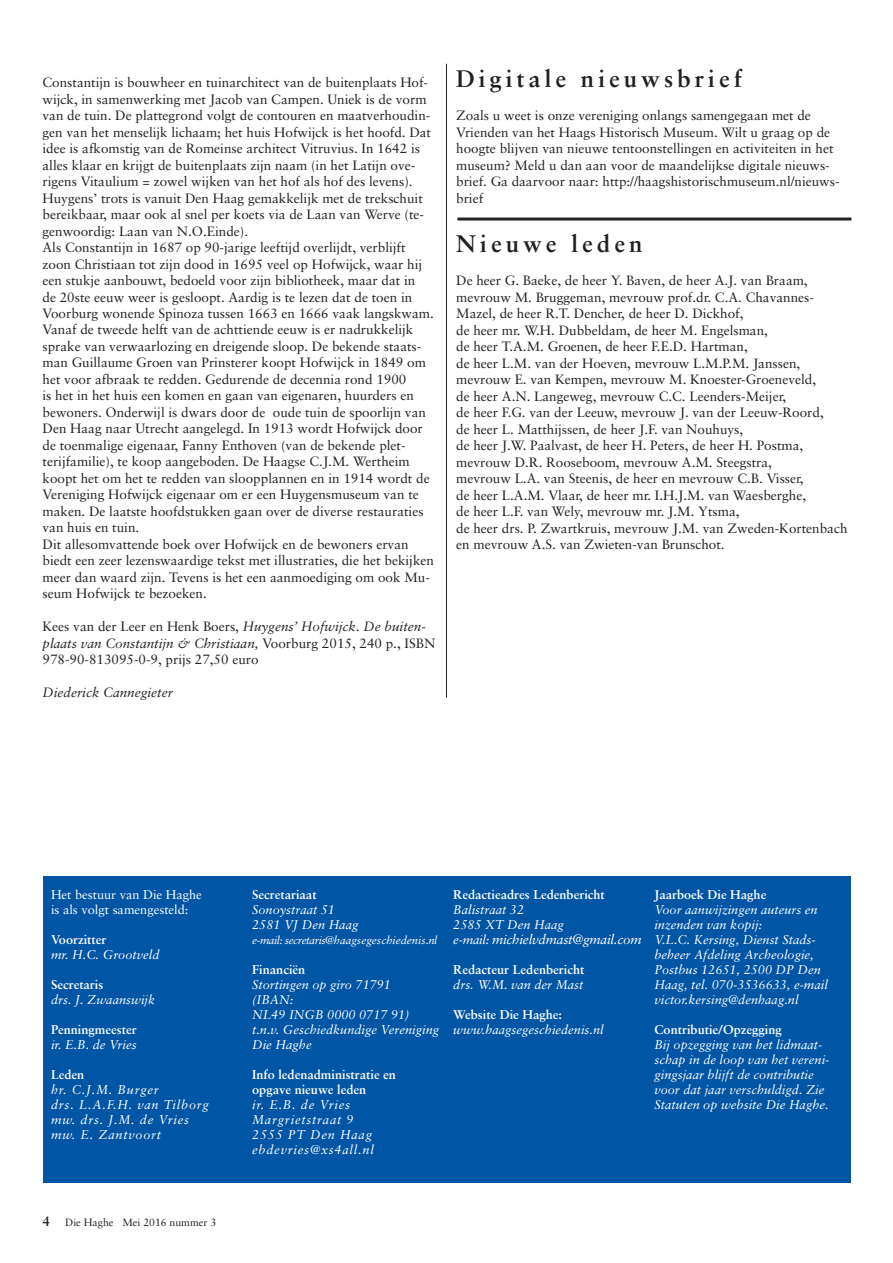
<style>
.page{position:relative;width:893px;height:1263px;background:#fff}
.page>*{position:absolute;margin:0;border:0;box-sizing:border-box;transform-origin:0 0}
.t1{font:700 24px "Sabon";letter-spacing:.17em;color:#231f20}
.t2{font:13.5px/16.5px "Sabon";color:#231f20}
.t3{font:italic 13.5px "Sabon";letter-spacing:-.02em;color:#fff}
.t4{font:italic 13.5px "Sabon";color:#231f20}
.t5{font:italic 12.75px/15px "Sabon";color:#fff}
.t6{font:700 12.75px/15px "Sabon";color:#fff}
.t7{font:italic 12.75px/15px "Sabon";letter-spacing:.06em;color:#fff}
.t8{font:12.75px/15px "Sabon";color:#fff}
.t9{font:italic 11.25px "Sabon";color:#fff}
.t10{font:10.5px "Sabon";color:#231f20}
.s1{font-style:italic}
.s2{font-weight:700;font-size:13.5px}
.s3{font-size:12.75px}
</style>
<div class="page">
<hr style="left:446px;top:64px;width:1px;height:634px;background:#231f20">
<div style="left:43px;top:877px;width:808px;height:306px;background:#0155a5"></div>
<hr style="left:457px;top:218px;width:394px;height:3px;background:#231f20">
<p class="t2" style="left:43px;top:74px;width:393px">Constantijn is bouwheer en tuinarchitect van de buitenplaats Hof&shy;wijck, in samenwerking met Jacob van Campen. Uniek is de vorm van de tuin. De plattegrond volgt de contouren en maatverhoudin&shy;gen van het menselijk lichaam; het huis Hofwijck is het hoofd. Dat idee is afkomstig van de Romeinse architect Vitruvius. In 1642 is alles klaar en krijgt de buitenplaats zijn naam (in het Latijn ove&shy;rigens Vitaulium = zowel wijken van het hof als hof des levens).<br>Huygens’ trots is vanuit Den Haag gemakkelijk met de trekschuit bereikbaar, maar ook al snel per koets via de Laan van Werve (te&shy;genwoordig: Laan van N.O.Einde).<br>Als Constantijn in 1687 op 90-jarige leeftijd overlijdt, verblijft zoon Christiaan tot zijn dood in 1695 veel op Hofwijck, waar hij een stukje aanbouwt, bedoeld voor zijn bibliotheek, maar dat in<br>de 20ste eeuw weer is gesloopt. Aardig is te lezen dat de toen in Voorburg wonende Spinoza tussen 1663 en 1666 vaak langskwam.<br>Vanaf de tweede helft van de achttiende eeuw is er nadrukkelijk sprake van verwaarlozing en dreigende sloop. De bekende staats&shy;man Guillaume Groen van Prinsterer koopt Hofwijck in 1849 om het voor afbraak te redden. Gedurende de decennia rond 1900<br>is het in het huis een komen en gaan van eigenaren, huurders en bewoners. Onderwijl is dwars door de oude tuin de spoorlijn van Den Haag naar Utrecht aangelegd. In 1913 wordt Hofwijck door de toenmalige eigenaar, Fanny Enthoven (van de bekende plet&shy;terijfamilie), te koop aangeboden. De Haagse C.J.M. Wertheim koopt het om het te redden van sloopplannen en in 1914 wordt de Vereniging Hofwijck eigenaar om er een Huygensmuseum van te maken. De laatste hoofdstukken gaan over de diverse restauraties van huis en tuin.<br>Dit allesomvattende boek over Hofwijck en de bewoners ervan biedt een zeer lezenswaardige tekst met illustraties, die het bekijken meer dan waard zijn. Tevens is het een aanmoediging om ook Mu&shy;seum Hofwijck te bezoeken.</p>
<p class="t2" style="left:43px;top:618px;width:394px">Kees van der Leer en Henk Boers, <span class="s1">Huygens’ Hofwijck. De buiten&shy;plaats van Constantijn &amp; Christiaan,</span> Voorburg 2015, 240 p., ISBN<br>978-90-813095-0-9, prijs 27,50 euro</p>
<p class="t4" style="left:43px;top:685px;width:132px">Diederick Cannegieter</p>
<h1 class="t1" style="left:456px;top:64px;width:287px">Digitale nieuwsbrief</h1>
<p class="t2" style="left:456px;top:107px;width:385px">Zoals u weet is onze vereniging onlangs samengegaan met de Vrienden van het Haags Historisch Museum. Wilt u graag op de hoogte blijven van nieuwe tentoonstellingen en activiteiten in het museum? Meld u dan aan voor de maandelijkse digitale nieuws&shy;brief. Ga daarvoor naar: http://haagshistorischmuseum.nl/nieuws&shy;brief</p>
<h1 class="t1" style="left:456px;top:229px;width:188px">Nieuwe leden</h1>
<p class="t2" style="left:456px;top:272px;width:393px">De heer G. Baeke, de heer Y. Baven, de heer A.J. van Braam, mevrouw M. Bruggeman, mevrouw prof.dr. C.A. Chavannes-Mazel, de heer R.T. Dencher, de heer D. Dickhof,<br>de heer mr. W.H. Dubbeldam, de heer M. Engelsman,<br>de heer T.A.M. Groenen, de heer F.E.D. Hartman,<br>de heer L.M. van der Hoeven, mevrouw L.M.P.M. Janssen, mevrouw E. van Kempen, mevrouw M. Knoester-Groeneveld,<br>de heer A.N. Langeweg, mevrouw C.C. Leenders-Meijer,<br>de heer F.G. van der Leeuw, mevrouw J. van der Leeuw-Roord,<br>de heer L. Matthijssen, de heer J.F. van Nouhuys,<br>de heer J.W. Paalvast, de heer H. Peters, de heer H. Postma, mevrouw D.R. Rooseboom, mevrouw A.M. Steegstra,<br>mevrouw L.A. van Steenis, de heer en mevrouw C.B. Visser,<br>de heer L.A.M. Vlaar, de heer mr. I.H.J.M. van Waesberghe,<br>de heer L.F. van Wely, mevrouw mr. J.M. Ytsma,<br>de heer drs. P. Zwartkruis, mevrouw J.M. van Zweden-Kortenbach en mevrouw A.S. van Zwieten-van Brunschot.</p>
<p class="t8" style="left:51px;top:887px;width:152px">Het bestuur van Die Haghe is als volgt samengesteld:</p>
<p class="t6" style="left:51px;top:932px;width:57px">Voorzitter</p>
<p class="t5" style="left:51px;top:947px;width:110px">mr. H.C. Grootveld</p>
<p class="t6" style="left:51px;top:977px;width:54px">Secretaris</p>
<p class="t5" style="left:51px;top:992px;width:106px">drs. J. Zwaanswijk</p>
<p class="t6" style="left:51px;top:1022px;width:87px">Penningmeester</p>
<p class="t5" style="left:51px;top:1037px;width:87px">ir. E.B. de Vries</p>
<p class="t6" style="left:51px;top:1067px;width:35px">Leden</p>
<p class="t7" style="left:51px;top:1082px;width:159px">hr. C.J.M. Burger<br>drs. L.A.F.H. van Tilborg mw. drs. J.M. de Vries mw. E. Zantvoort</p>
<p class="t10" style="left:43px;top:1216px;width:175px"><span class="s2">4</span> Die Haghe Mei 2016 nummer 3</p>
<p class="t6" style="left:252px;top:887px;width:66px">Secretariaat</p>
<p class="t5" style="left:252px;top:902px;width:108px">Sonoystraat 51<br>2581 VJ Den Haag</p>
<p class="t9" style="left:252px;top:934px;width:187px">e-mail: secretaris@haagsegeschiedenis.nl</p>
<p class="t6" style="left:252px;top:962px;width:55px">Financiën</p>
<p class="t5" style="left:252px;top:977px;width:189px">Stortingen op giro 71791<br>(IBAN:<br>NL49 INGB 0000 0717 91) t.n.v. Geschiedkundige Vereniging<br>Die Haghe</p>
<p class="t6" style="left:252px;top:1067px;width:145px">Info ledenadministratie en opgave nieuwe leden</p>
<p class="t7" style="left:252px;top:1097px;width:123px">ir. E.B. de Vries<br>Margrietstraat 9<br>2555 PT Den Haag ebdevries@xs4all.nl</p>
<p class="t6" style="left:453px;top:887px;width:153px">Redactieadres Ledenbericht</p>
<p class="t5" style="left:453px;top:902px;width:112px">Balistraat 32<br>2585 XT Den Haag</p>
<p class="t3" style="left:453px;top:931px;width:190px"><span class="s3">e-mail:</span> michielvdmast@gmail.com</p>
<p class="t6" style="left:453px;top:962px;width:133px">Redacteur Ledenbericht</p>
<p class="t5" style="left:453px;top:977px;width:132px">drs. W.M. van der Mast</p>
<p class="t6" style="left:453px;top:1007px;width:110px">Website Die Haghe:</p>
<p class="t5" style="left:453px;top:1022px;width:152px">www.haagsegeschiedenis.nl</p>
<p class="t6" style="left:654px;top:887px;width:113px">Jaarboek Die Haghe</p>
<p class="t5" style="left:654px;top:902px;width:175px">Voor aanwijzingen auteurs en inzenden van kopij:<br>V.L.C. Kersing, Dienst Stads&shy;beheer Afdeling Archeologie,<br>Postbus 12651, 2500 DP Den<br>Haag, tel. 070-3536633, e-mail victor.kersing@denhaag.nl</p>
<p class="t6" style="left:654px;top:1022px;width:129px">Contributie/Opzegging</p>
<p class="t5" style="left:654px;top:1037px;width:177px">Bij opzegging van het lidmaat&shy;schap in de loop van het vereni&shy;gingsjaar blijft de contributie voor dat jaar verschuldigd. Zie<br>Statuten op website Die Haghe.</p>
</div>
